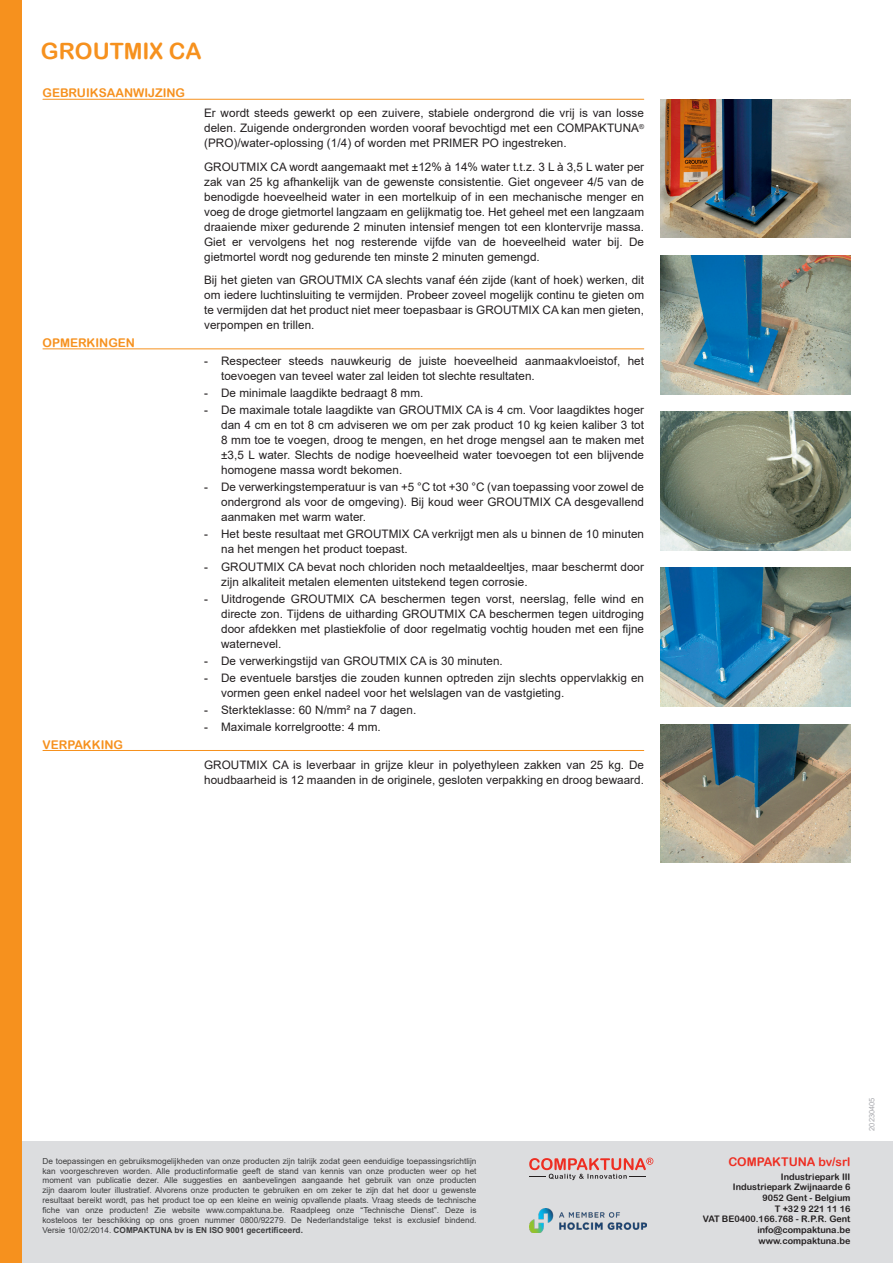
<style>
.page{position:relative;width:893px;height:1263px;background:#fff}
.page>*{position:absolute;margin:0;border:0;box-sizing:border-box;transform-origin:0 0}
.Productnaam_p_2{font:22.5px "Arial Rounded MT Bold";color:#f6911e}
.t1{font:12px "Arial Rounded MT Bold";color:#f6911e}
.t2{font:12px "Arial Rounded MT Bold";color:#ee2e22}
.t3{font:11.7px/15px "Arial";letter-spacing:.005em;color:#231f20;text-align:justify}
.t4{font:9px "Arial Rounded MT Bold";color:#231f20}
.t5{font:8.25px/9.9px "Arial";color:#3e3e3f;text-align:justify}
.t6{font:7.5px "Arial";color:#a8a9ad}
.s1{font-weight:700}
</style>
<div class="page">
<div style="left:0;top:1142px;width:893px;height:121px;background:#dcdddf"></div>
<img style="left:529px;top:1208px;width:117px;height:25px">
<svg style="left:529px;top:1157px;width:124px;height:23px"></svg>
<div style="left:0;top:0;width:21px;height:1263px;background:#f6911e"></div>
<hr style="left:43px;top:750px;width:601px;height:1px;background:#f6911e">
<hr style="left:43px;top:99px;width:601px;height:1px;background:#f6911e">
<hr style="left:43px;top:348px;width:601px;height:1px;background:#f6911e">
<img style="left:660px;top:100px;width:190px;height:138px">
<img style="left:660px;top:256px;width:190px;height:138px">
<img style="left:660px;top:412px;width:190px;height:138px">
<img style="left:660px;top:568px;width:190px;height:138px">
<img style="left:660px;top:724px;width:190px;height:138px">
<p class="Productnaam_p_2" style="left:41px;top:37px;width:162px">GROUTMIX CA</p>
<p class="t1" style="left:43px;top:86px;width:144px">GEBRUIKSAANWIJZING</p>
<p class="t1" style="left:43px;top:335px;width:94px">OPMERKINGEN</p>
<p class="t1" style="left:43px;top:737px;width:82px">VERPAKKING</p>
<p class="t3" style="left:204px;top:106px;width:442px">Er wordt steeds gewerkt op een zuivere, stabiele ondergrond die vrij is van losse delen. Zuigende ondergronden worden vooraf bevochtigd met een COMPAKTUNA<sup>® </sup>(PRO)/water-oplossing (1/4) of worden met PRIMER PO ingestreken.</p>
<p class="t3" style="left:204px;top:159px;width:442px">GROUTMIX CA wordt aangemaakt met ±12% à 14% water t.t.z. 3 L à 3,5 L water per zak van 25 kg afhankelijk van de gewenste consistentie. Giet ongeveer 4/5 van de benodigde hoeveelheid water in een mortelkuip of in een mechanische menger en voeg de droge gietmortel langzaam en gelijkmatig toe. Het geheel met een langzaam draaiende mixer gedurende 2 minuten intensief mengen tot een klontervrije massa.<br>Giet er vervolgens het nog resterende vijfde van de hoeveelheid water bij. De gietmortel wordt nog gedurende ten minste 2 minuten gemengd.</p>
<p class="t3" style="left:204px;top:273px;width:441px">Bij het gieten van GROUTMIX CA slechts vanaf één zijde (kant of hoek) werken, dit om iedere luchtinsluiting te vermijden. Probeer zoveel mogelijk continu te gieten om te vermijden dat het product niet meer toepasbaar is GROUTMIX CA kan men gieten, verpompen en trillen.</p>
<p class="t3" style="left:221px;top:353px;width:424px;text-indent:-17px">- Respecteer steeds nauwkeurig de juiste hoeveelheid aanmaakvloeistof, het toevoegen van teveel water zal leiden tot slechte resultaten.</p>
<p class="t3" style="left:204px;top:385px;width:221px">- De minimale laagdikte bedraagt 8 mm.</p>
<p class="t3" style="left:221px;top:402px;width:424px;text-indent:-17px">- De maximale totale laagdikte van GROUTMIX CA is 4 cm. Voor laagdiktes hoger dan 4 cm en tot 8 cm adviseren we om per zak product 10 kg keien kaliber 3 tot 8 mm toe te voegen, droog te mengen, en het droge mengsel aan te maken met ±3,5 L water. Slechts de nodige hoeveelheid water toevoegen tot een blijvende homogene massa wordt bekomen.</p>
<p class="t3" style="left:221px;top:480px;width:424px;text-indent:-17px">- De verwerkingstemperatuur is van +5 °C tot +30 °C (van toepassing voor zowel de ondergrond als voor de omgeving). Bij koud weer GROUTMIX CA desgevallend aanmaken met warm water.</p>
<p class="t3" style="left:221px;top:527px;width:424px;text-indent:-17px">- Het beste resultaat met GROUTMIX CA verkrijgt men als u binnen de 10 minuten na het mengen het product toepast.</p>
<p class="t3" style="left:221px;top:559px;width:424px;text-indent:-17px">- GROUTMIX CA bevat noch chloriden noch metaaldeeltjes, maar beschermt door zijn alkaliteit metalen elementen uitstekend tegen corrosie.</p>
<p class="t3" style="left:221px;top:591px;width:424px;text-indent:-17px">- Uitdrogende GROUTMIX CA beschermen tegen vorst, neerslag, felle wind en directe zon. Tijdens de uitharding GROUTMIX CA beschermen tegen uitdroging door afdekken met plastiekfolie of door regelmatig vochtig houden met een fijne waternevel.</p>
<p class="t3" style="left:204px;top:653px;width:300px">- De verwerkingstijd van GROUTMIX CA is 30 minuten.</p>
<p class="t3" style="left:221px;top:670px;width:424px;text-indent:-17px">- De eventuele barstjes die zouden kunnen optreden zijn slechts oppervlakkig en vormen geen enkel nadeel voor het welslagen van de vastgieting.</p>
<p class="t3" style="left:204px;top:702px;width:214px">- Sterkteklasse: 60 N/mm² na 7 dagen.</p>
<p class="t3" style="left:204px;top:719px;width:178px">- Maximale korrelgrootte: 4 mm.</p>
<p class="t3" style="left:204px;top:757px;width:441px">GROUTMIX CA is leverbaar in grijze kleur in polyethyleen zakken van 25 kg. De houdbaarheid is 12 maanden in de originele, gesloten verpakking en droog bewaard.</p>
<p class="t5" style="left:43px;top:1156px;width:436px">De toepassingen en gebruiksmogelijkheden van onze producten zijn talrijk zodat geen eenduidige toepassingsrichtlijn kan voorgeschreven worden. Alle productinformatie geeft de stand van kennis van onze producten weer op het moment van publicatie dezer. Alle suggesties en aanbevelingen aangaande het gebruik van onze producten zijn daarom louter illustratief. Alvorens onze producten te gebruiken en om zeker te zijn dat het door u gewenste resultaat bereikt wordt, pas het product toe op een kleine en weinig opvallende plaats. Vraag steeds de technische fiche van onze producten! Zie website www.compaktuna.be. Raadpleeg onze “Technische Dienst”. Deze is kosteloos ter beschikking op ons groen nummer 0800/92279. De Nederlandstalige tekst is exclusief bindend.<br>Versie 10/02/2014. <span class="s1">COMPAKTUNA bv is EN ISO 9001 gecertificeerd.</span></p>
<p class="t2" style="left:728px;top:1155px;width:124px">COMPAKTUNA bv/srl</p>
<p class="t4" style="left:781px;top:1171px;width:71px">Industriepark III</p>
<p class="t4" style="left:733px;top:1182px;width:119px">Industriepark Zwijnaarde 6</p>
<p class="t4" style="left:762px;top:1192px;width:89px">9052 Gent - Belgium</p>
<p class="t4" style="left:775px;top:1203px;width:77px">T +32 9 221 11 16</p>
<p class="t4" style="left:703px;top:1214px;width:149px">VAT BE0400.166.768 - R.P.R. Gent</p>
<p class="t4" style="left:757px;top:1224px;width:95px">info@compaktuna.be</p>
<p class="t4" style="left:758px;top:1235px;width:94px">www.compaktuna.be</p>
<p class="t6" style="left:867px;top:1131px;width:35px;rotate:-90deg">20230405</p>
</div>
